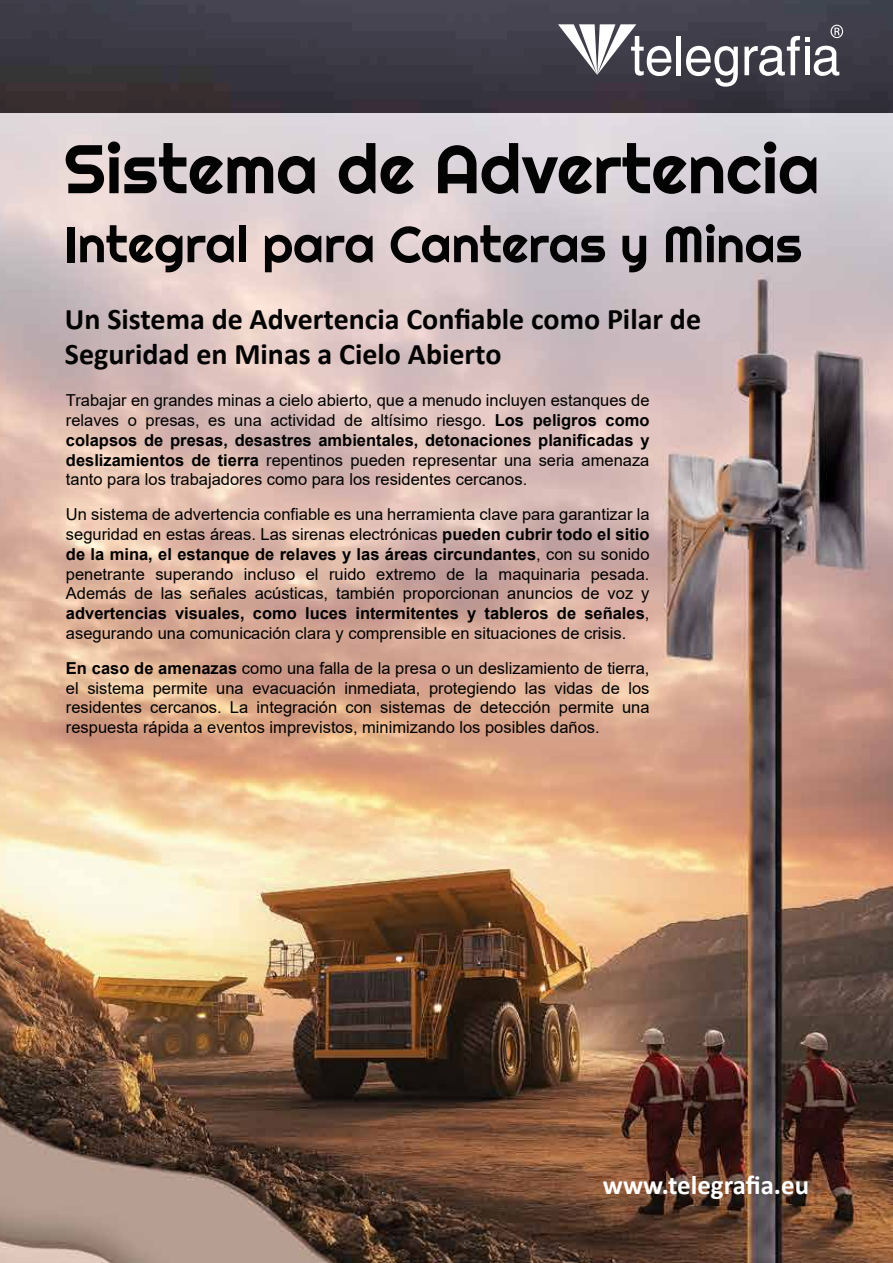
<style>
.page{position:relative;width:893px;height:1263px;background:#fff}
.page>*{position:absolute;margin:0;border:0;box-sizing:border-box;transform-origin:0 0}
.t1{font:68.55px "Righteous";color:#030303}
.t2{font:50.55px "Righteous";color:#030303}
.t3{font:700 30px/34.5px "Calibri";color:#030303}
.t4{font:700 26.85px "Calibri";color:#fff}
.t5{font:16.5px/19.8px "Arial";color:#010101;text-align:justify}
.s1{font-weight:700}
</style>
<div class="page">
<img style="left:0;top:113px;width:893px;height:1150px">
<svg style="left:0;top:0;width:893px;height:113px;background:#3c3943"></svg>
<div style="left:676px;top:36px;width:5px;height:39px;background:#fff"></div>
<svg style="left:686px;top:46px;width:52px;height:41px"></svg>
<svg style="left:744px;top:25px;width:99px;height:51px"></svg>
<svg style="left:558px;top:24px;width:113px;height:52px"></svg>
<h1 class="t1" style="left:64px;top:126px;width:757px">Sistema de Advertencia</h1>
<h2 class="t2" style="left:64px;top:212px;width:739px">Integral para Canteras y Minas</h2>
<h3 class="t3" style="left:65px;top:301px;width:638px">Un Sistema de Advertencia Confiable como Pilar de<br>Seguridad en Minas a Cielo Abierto</h3>
<p class="t5" style="left:66px;top:390px;width:585px">Trabajar en grandes minas a cielo abierto, que a menudo incluyen estanques de relaves o presas, es una actividad de altísimo riesgo. <span class="s1">Los peligros como colapsos de presas, desastres ambientales, detonaciones planificadas y deslizamientos de tierra</span> repentinos pueden representar una seria amenaza tanto para los trabajadores como para los residentes cercanos.</p>
<p class="t5" style="left:66px;top:504px;width:585px">Un sistema de advertencia confiable es una herramienta clave para garantizar la seguridad en estas áreas. Las sirenas electrónicas <span class="s1">pueden cubrir todo el sitio de la mina, el estanque de relaves y las áreas circundantes</span>, con su sonido penetrante superando incluso el ruido extremo de la maquinaria pesada.<br>Además de las señales acústicas, también proporcionan anuncios de voz y <span class="s1">advertencias visuales, como luces intermitentes y tableros de señales</span>, asegurando una comunicación clara y comprensible en situaciones de crisis.</p>
<p class="t5" style="left:66px;top:658px;width:585px"><span class="s1">En caso de amenazas</span> como una falla de la presa o un deslizamiento de tierra, el sistema permite una evacuación inmediata, protegiendo las vidas de los residentes cercanos. La integración con sistemas de detección permite una respuesta rápida a eventos imprevistos, minimizando los posibles daños.</p>
<h3 class="t4" style="left:603px;top:1166px;width:208px">www.telegrafia.eu</h3>
</div>
